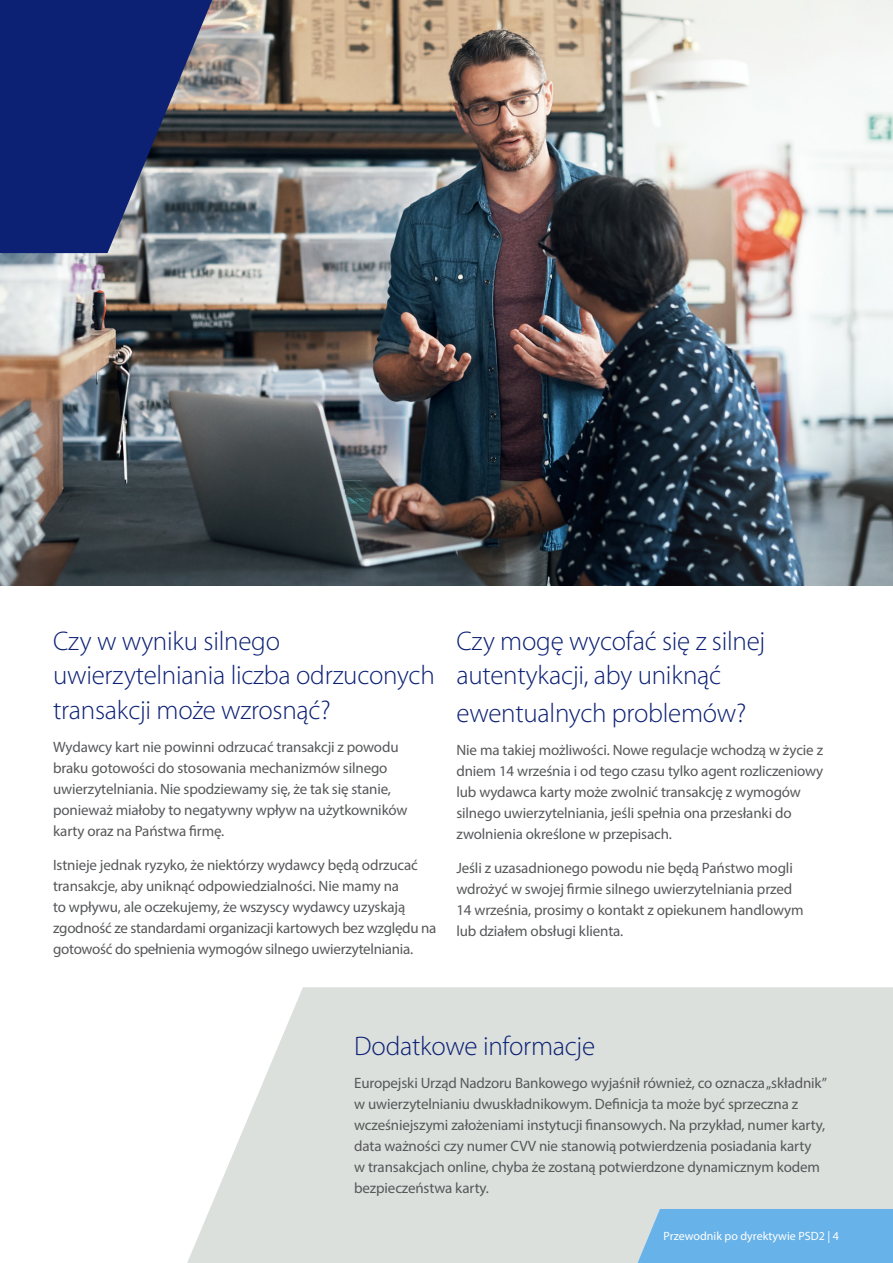
<style>
.page{position:relative;width:893px;height:1263px;background:#fff}
.page>*{position:absolute;margin:0;border:0;box-sizing:border-box;transform-origin:0 0}
.P-Main_Body_Text{font:300 27px/34.5px "Myriad Pro";letter-spacing:-.01em;color:#0c2074}
.P-Main_Body_Text-2{font:15px/21px "Myriad Pro";letter-spacing:-.01em;color:#57585a}
.H5-Web_Address_URL{font:12px "Myriad Pro";color:#fff}
</style>
<div class="page">
<svg style="left:187px;top:987px;width:706px;height:276px;fill:#dbe0dd"></svg>
<img style="left:0;top:0;width:893px;height:585px">
<svg style="left:0;top:0;width:212px;height:253px;fill:#0c2074"></svg>
<div style="left:636px;top:1209px;width:257px;height:54px;background:#67b2e8"></div>
<p class="P-Main_Body_Text" style="left:53px;top:623px;width:383px">Czy w wyniku silnego uwierzytelniania liczba odrzuconych transakcji może wzrosnąć?</p>
<p class="P-Main_Body_Text-2" style="left:53px;top:737px;width:356px">Wydawcy kart nie powinni odrzucać transakcji z powodu braku gotowości do stosowania mechanizmów silnego uwierzytelniania. Nie spodziewamy się, że tak się stanie, ponieważ miałoby to negatywny wpływ na użytkowników karty oraz na Państwa firmę.</p>
<p class="P-Main_Body_Text-2" style="left:53px;top:854px;width:385px">Istnieje jednak ryzyko, że niektórzy wydawcy będą odrzucać transakcje, aby uniknąć odpowiedzialności. Nie mamy na<br>to wpływu, ale oczekujemy, że wszyscy wydawcy uzyskają zgodność ze standardami organizacji kartowych bez względu na gotowość do spełnienia wymogów silnego uwierzytelniania.</p>
<p class="P-Main_Body_Text" style="left:456px;top:623px;width:310px">Czy mogę wycofać się z silnej autentykacji, aby uniknąć</p>
<p class="P-Main_Body_Text" style="left:456px;top:695px;width:291px">ewentualnych problemów?</p>
<p class="P-Main_Body_Text-2" style="left:456px;top:740px;width:368px">Nie ma takiej możliwości. Nowe regulacje wchodzą w życie z dniem 14 września i od tego czasu tylko agent rozliczeniowy lub wydawca karty może zwolnić transakcję z wymogów silnego uwierzytelniania, jeśli spełnia ona przesłanki do zwolnienia określone w przepisach.</p>
<p class="P-Main_Body_Text-2" style="left:456px;top:857px;width:349px">Jeśli z uzasadnionego powodu nie będą Państwo mogli wdrożyć w swojej firmie silnego uwierzytelniania przed 14 września, prosimy o kontakt z opiekunem handlowym lub działem obsługi klienta.</p>
<p class="P-Main_Body_Text" style="left:354px;top:1028px;width:243px">Dodatkowe informacje</p>
<p class="P-Main_Body_Text-2" style="left:354px;top:1073px;width:474px">Europejski Urząd Nadzoru Bankowego wyjaśnił również, co oznacza „składnik” w uwierzytelnianiu dwuskładnikowym. Definicja ta może być sprzeczna z wcześniejszymi założeniami instytucji finansowych. Na przykład, numer karty, data ważności czy numer CVV nie stanowią potwierdzenia posiadania karty<br>w transakcjach online, chyba że zostaną potwierdzone dynamicznym kodem bezpieczeństwa karty.</p>
<p class="H5-Web_Address_URL" style="left:663px;top:1229px;width:177px">Przewodnik po dyrektywie PSD2 | 4</p>
</div>
